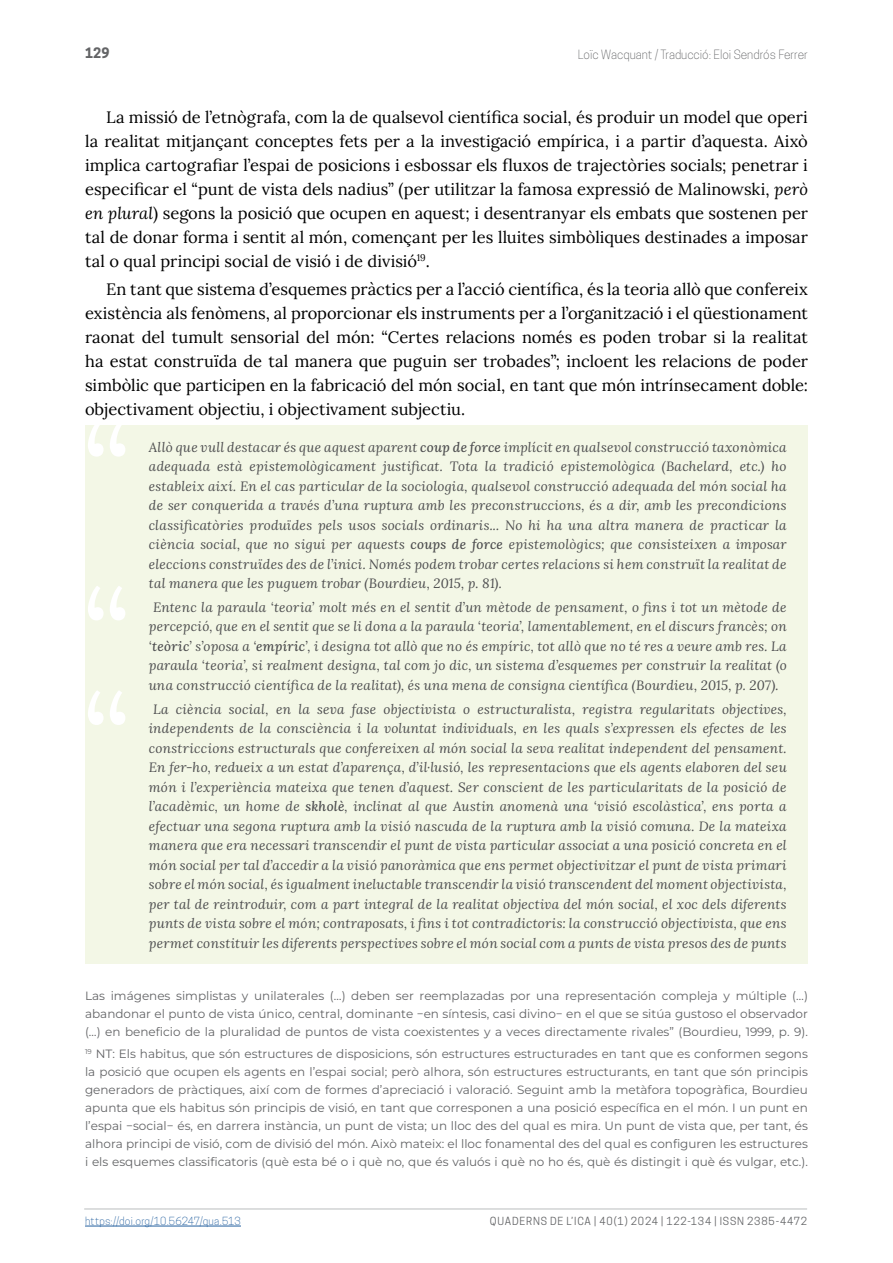
<style>
.page{position:relative;width:893px;height:1263px;background:#fff}
.page>*{position:absolute;margin:0;border:0;box-sizing:border-box;transform-origin:0 0}
.t1{font:124.35px/163.8px "Lora";color:#fff}
.t2{font:16.5px/24px "Lora";color:#000;text-align:justify}
.t3{font:italic 13.5px/19.5px "Lora";letter-spacing:.02em;color:#4d4d4f;text-align:center}
.t4{font:700 13.5px "Cooper Hewitt";color:#636466}
.t5{font:100 12px/18px "Montserrat";color:#636466;text-align:justify}
.t6{font:300 12px "Cooper Hewitt";color:#636466}
.t7{font:10.5px "Cooper Hewitt";letter-spacing:.075em;color:#636466}
.t8{font:300 10.5px "Cooper Hewitt";letter-spacing:.015em;color:#215e9e}
.s1{font-style:italic}
</style>
<div class="page">
<hr style="left:85px;top:1226px;width:156px;height:1px;background:#215e9e">
<hr style="left:84px;top:1208px;width:723px;height:2px;background:#d1d3d4">
<div style="left:85px;top:425px;width:723px;height:180px;background:#f3f7e6"></div>
<div style="left:85px;top:586px;width:723px;height:120px;background:#f3f7e6"></div>
<div style="left:85px;top:687px;width:723px;height:277px;background:#f3f7e6"></div>
<p class="t4" style="left:85px;top:45px;width:26px">129</p>
<p class="t6" style="left:578px;top:47px;width:232px">Loïc Wacquant / Traducció: Eloi Sendrós Ferrer</p>
<p class="t2" style="left:85px;top:104px;width:724px;text-indent:21px">La missió de l’etnògrafa, com la de qualsevol científica social, és produir un model que operi la realitat mitjançant conceptes fets per a la investigació empírica, i a partir d’aquesta. Això implica cartografiar l’espai de posicions i esbossar els fluxos de trajectòries socials; penetrar i especificar el “punt de vista dels nadius” (per utilitzar la famosa expressió de Malinowski, <span class="s1">però en plural</span>) segons la posició que ocupen en aquest; i desentranyar els embats que sostenen per tal de donar forma i sentit al món, començant per les lluites simbòliques destinades a imposar tal o qual principi social de visió i de divisió<sup>19</sup>.</p>
<p class="t2" style="left:85px;top:276px;width:724px;text-indent:21px">En tant que sistema d’esquemes pràctics per a l’acció científica, és la teoria allò que confereix existència als fenòmens, al proporcionar els instruments per a l’organització i el qüestionament raonat del tumult sensorial del món: “Certes relacions només es poden trobar si la realitat ha estat construïda de tal manera que puguin ser trobades”; incloent les relacions de poder simbòlic que participen en la fabricació del món social, en tant que món intrínsecament doble: objectivament objectiu, i objectivament subjectiu.</p>
<p class="t3" style="left:149px;top:437px;width:639px;text-align:justify">Allò que vull destacar és que aquest aparent coup de force implícit en qualsevol construcció taxonòmica adequada està epistemològicament justificat. Tota la tradició epistemològica (Bachelard, etc.) ho estableix així. En el cas particular de la sociologia, qualsevol construcció adequada del món social ha de ser conquerida a través d’una ruptura amb les preconstruccions, és a dir, amb les precondicions classificatòries produïdes pels usos socials ordinaris... No hi ha una altra manera de practicar la ciència social, que no sigui per aquests coups de force epistemològics; que consisteixen a imposar eleccions construïdes des de l’inici. Només podem trobar certes relacions si hem construït la realitat de tal manera que les puguem trobar (Bourdieu, 2015, p. 81).</p>
<p class="t3" style="left:149px;top:597px;width:639px">Entenc la paraula ‘teoria’ molt més en el sentit d’un mètode de pensament, o fins i tot un mètode de percepció, que en el sentit que se li dona a la paraula ‘teoria’, lamentablement, en el discurs francès; on ‘teòric’ s’oposa a ‘empíric’, i designa tot allò que no és empíric, tot allò que no té res a veure amb res. La paraula ‘teoria’, si realment designa, tal com jo dic, un sistema d’esquemes per construir la realitat (o una construcció científica de la realitat), és una mena de consigna científica (Bourdieu, 2015, p. 207).</p>
<p class="t3" style="left:149px;top:699px;width:639px">La ciència social, en la seva fase objectivista o estructuralista, registra regularitats objectives, independents de la consciència i la voluntat individuals, en les quals s’expressen els efectes de les constriccions estructurals que confereixen al món social la seva realitat independent del pensament.<br>En fer-ho, redueix a un estat d’aparença, d’il·lusió, les representacions que els agents elaboren del seu món i l’experiència mateixa que tenen d’aquest. Ser conscient de les particularitats de la posició de l’acadèmic, un home de skholè, inclinat al que Austin anomenà una ‘visió escolàstica’, ens porta a efectuar una segona ruptura amb la visió nascuda de la ruptura amb la visió comuna. De la mateixa manera que era necessari transcendir el punt de vista particular associat a una posició concreta en el món social per tal d’accedir a la visió panoràmica que ens permet objectivitzar el punt de vista primari sobre el món social, és igualment ineluctable transcendir la visió transcendent del moment objectivista, per tal de reintroduir, com a part integral de la realitat objectiva del món social, el xoc dels diferents punts de vista sobre el món; contraposats, i fins i tot contradictoris: la construcció objectivista, que ens permet constituir les diferents perspectives sobre el món social com a punts de vista presos des de punts</p>
<h1 class="t1" style="left:82px;top:382px;width:51px">“ “</h1>
<h1 class="t1" style="left:82px;top:650px;width:51px">“</h1>
<p class="t5" style="left:85px;top:986px;width:724px">Las imágenes simplistas y unilaterales (…) deben ser reemplazadas por una representación compleja y múltiple (…) abandonar el punto de vista único, central, dominante −en síntesis, casi divino− en el que se sitúa gustoso el observador (…) en beneficio de la pluralidad de puntos de vista coexistentes y a veces directamente rivales” (Bourdieu, 1999, p. 9).</p>
<p class="t5" style="left:85px;top:1044px;width:724px"><sup>19</sup> NT: Els habitus, que són estructures de disposicions, són estructures estructurades en tant que es conformen segons la posició que ocupen els agents en l’espai social; però alhora, són estructures estructurants, en tant que són principis generadors de pràctiques, així com de formes d’apreciació i valoració. Seguint amb la metàfora topogràfica, Bourdieu apunta que els habitus són principis de visió, en tant que corresponen a una posició específica en el món. I un punt en l’espai −social− és, en darrera instància, un punt de vista; un lloc des del qual es mira. Un punt de vista que, per tant, és alhora principi de visió, com de divisió del món. Això mateix: el lloc fonamental des del qual es configuren les estructures i els esquemes classificatoris (què esta bé o i què no, que és valuós i què no ho és, què és distingit i què és vulgar, etc.).</p>
<p class="t8" style="left:85px;top:1215px;width:157px">https://doi.org/10.56247/qua.513</p>
<p class="t7" style="left:490px;top:1215px;width:319px">QUADERNS DE L’ICA | 40(1) 2024 | 122-134 | ISSN 2385-4472</p>
</div>
